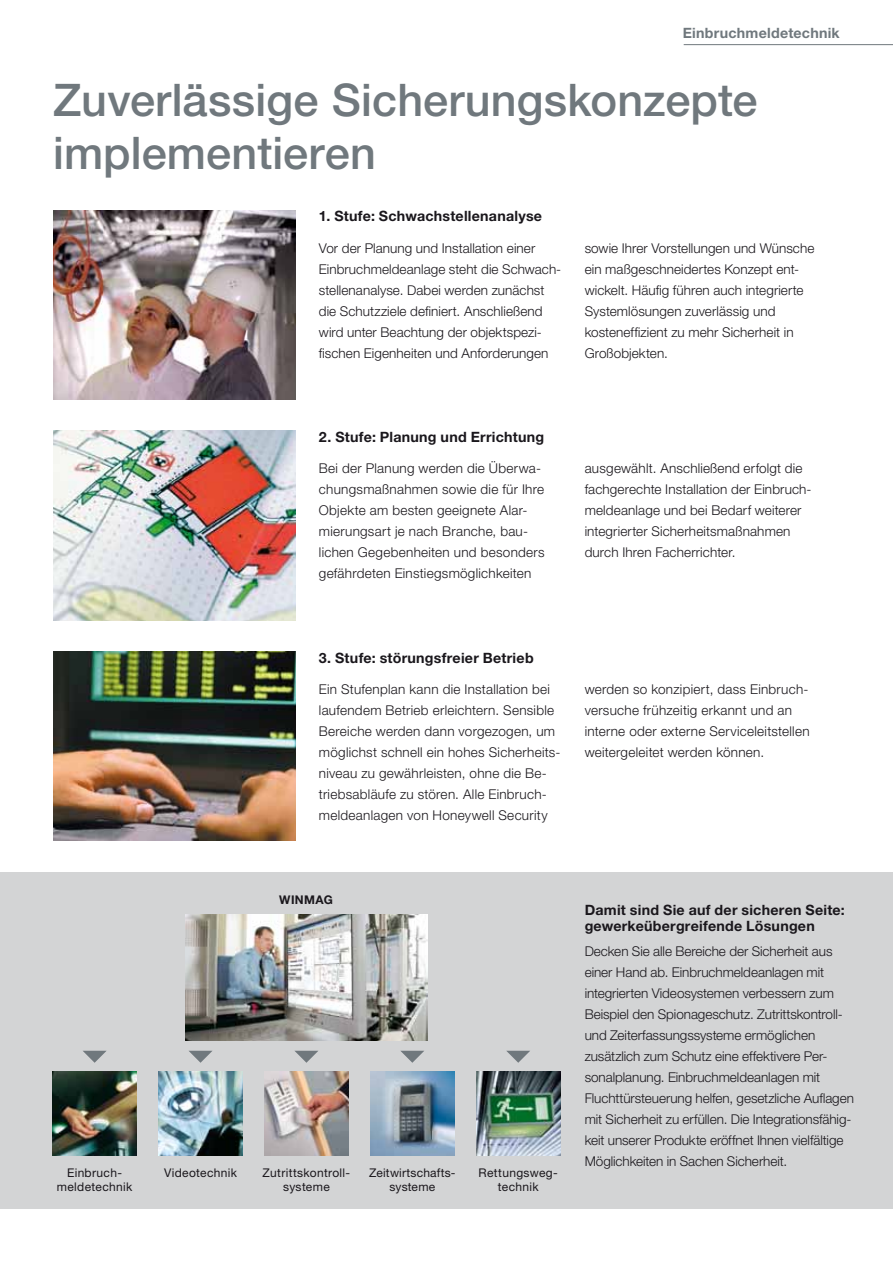
<style>
.page{position:relative;width:893px;height:1263px;background:#fff}
.page>*{position:absolute;margin:0;border:0;box-sizing:border-box;transform-origin:0 0}
.t1{font:500 45px/52.5px "Helvetica Neue Hon";letter-spacing:.005em;color:#70787d}
.t2{font:700 14.25px/15.8px "Helvetica Neue Hon";letter-spacing:.015em;color:#1a171c}
.t3{font:700 14.25px "Helvetica Neue Hon";letter-spacing:.015em;color:#70787d}
.t4{font:300 13.5px/21px "Helvetica Neue Hon";letter-spacing:.005em;color:#1a171c}
.t5{font:12px/14.2px "Helvetica Neue Hon";letter-spacing:.025em;color:#1a171c;text-align:center}
.t6{font:700 12px "Helvetica Neue Hon";letter-spacing:.035em;color:#1a171c}
</style>
<div class="page">
<hr style="left:684px;top:44px;width:209px;height:1px;background:#70787d">
<div style="left:0;top:872px;width:893px;height:336px;background:#d3d4d5"></div>
<img style="left:185px;top:914px;width:242px;height:126px">
<img style="left:53px;top:211px;width:243px;height:189px">
<img style="left:53px;top:431px;width:243px;height:189px">
<img style="left:53px;top:652px;width:243px;height:189px">
<img style="left:53px;top:1072px;width:84px;height:84px">
<img style="left:159px;top:1072px;width:84px;height:84px">
<img style="left:264px;top:1072px;width:84px;height:84px">
<img style="left:370px;top:1072px;width:84px;height:84px">
<img style="left:476px;top:1072px;width:85px;height:84px">
<svg style="left:83px;top:1051px;width:23px;height:12px"></svg>
<svg style="left:189px;top:1051px;width:23px;height:12px"></svg>
<svg style="left:295px;top:1051px;width:23px;height:12px"></svg>
<svg style="left:401px;top:1051px;width:23px;height:12px"></svg>
<svg style="left:506px;top:1051px;width:24px;height:12px"></svg>
<p class="t3" style="left:683px;top:24px;width:159px">Einbruchmeldetechnik</p>
<h1 class="t1" style="left:53px;top:73px;width:706px">Zuverlässige Sicherungskonzepte implementieren</h1>
<p class="t2" style="left:319px;top:208px;width:225px">1. Stufe: Schwachstellenanalyse</p>
<p class="t4" style="left:319px;top:237px;width:244px">Vor der Planung und Installation einer Einbruchmeldeanlage steht die Schwach&shy;stellenanalyse. Dabei werden zunächst die Schutzziele definiert. Anschließend wird unter Beachtung der objektspezi&shy;fischen Eigenheiten und Anforderungen</p>
<p class="t4" style="left:585px;top:237px;width:231px">sowie Ihrer Vorstellungen und Wünsche ein maßgeschneidertes Konzept ent&shy;wickelt. Häufig führen auch integrierte Systemlösungen zuverlässig und kosteneffizient zu mehr Sicherheit in Großobjekten.</p>
<p class="t2" style="left:319px;top:428px;width:227px">2. Stufe: Planung und Errichtung</p>
<p class="t4" style="left:319px;top:458px;width:227px">Bei der Planung werden die Überwa&shy;chungsmaßnahmen sowie die für Ihre Objekte am besten geeignete Alar&shy;mierungsart je nach Branche, bau&shy;lichen Gegebenheiten und besonders gefährdeten Einstiegsmöglichkeiten</p>
<p class="t4" style="left:585px;top:458px;width:227px">ausgewählt. Anschließend erfolgt die fachgerechte Installation der Einbruch&shy;meldeanlage und bei Bedarf weiterer integrierter Sicherheitsmaßnahmen durch Ihren Facherrichter.</p>
<p class="t2" style="left:319px;top:650px;width:216px">3. Stufe: störungsfreier Betrieb</p>
<p class="t4" style="left:319px;top:678px;width:242px">Ein Stufenplan kann die Installation bei laufendem Betrieb erleichtern. Sensible Bereiche werden dann vorgezogen, um möglichst schnell ein hohes Sicherheits&shy;niveau zu gewährleisten, ohne die Be&shy;triebsabläufe zu stören. Alle Einbruch&shy;meldeanlagen von Honeywell Security</p>
<p class="t4" style="left:585px;top:678px;width:226px">werden so konzipiert, dass Einbruch&shy;versuche frühzeitig erkannt und an interne oder externe Serviceleitstellen weitergeleitet werden können.</p>
<p class="t6" style="left:279px;top:892px;width:55px">WINMAG</p>
<p class="t5" style="left:57px;top:1165px;width:77px">Einbruch&shy;meldetechnik</p>
<p class="t5" style="left:263px;top:1165px;width:89px">Zutrittskontroll&shy;systeme</p>
<p class="t5" style="left:369px;top:1165px;width:88px">Zeitwirtschafts&shy;systeme</p>
<p class="t5" style="left:164px;top:1165px;width:74px">Videotechnik</p>
<p class="t5" style="left:479px;top:1165px;width:81px">Rettungsweg&shy;technik</p>
<p class="t2" style="left:585px;top:901px;width:262px">Damit sind Sie auf der sicheren Seite: gewerkeübergreifende Lösungen</p>
<p class="t4" style="left:585px;top:941px;width:271px">Decken Sie alle Bereiche der Sicherheit aus einer Hand ab. Einbruchmeldeanlagen mit integrierten Videosystemen verbessern zum Beispiel den Spionageschutz. Zutrittskontroll&shy;und Zeiterfassungssysteme ermöglichen zusätzlich zum Schutz eine effektivere Per&shy;sonalplanung. Einbruchmeldeanlagen mit Fluchttürsteuerung helfen, gesetzliche Auflagen mit Sicherheit zu erfüllen. Die Integrationsfähig&shy;keit unserer Produkte eröffnet Ihnen vielfältige Möglichkeiten in Sachen Sicherheit.</p>
</div>
